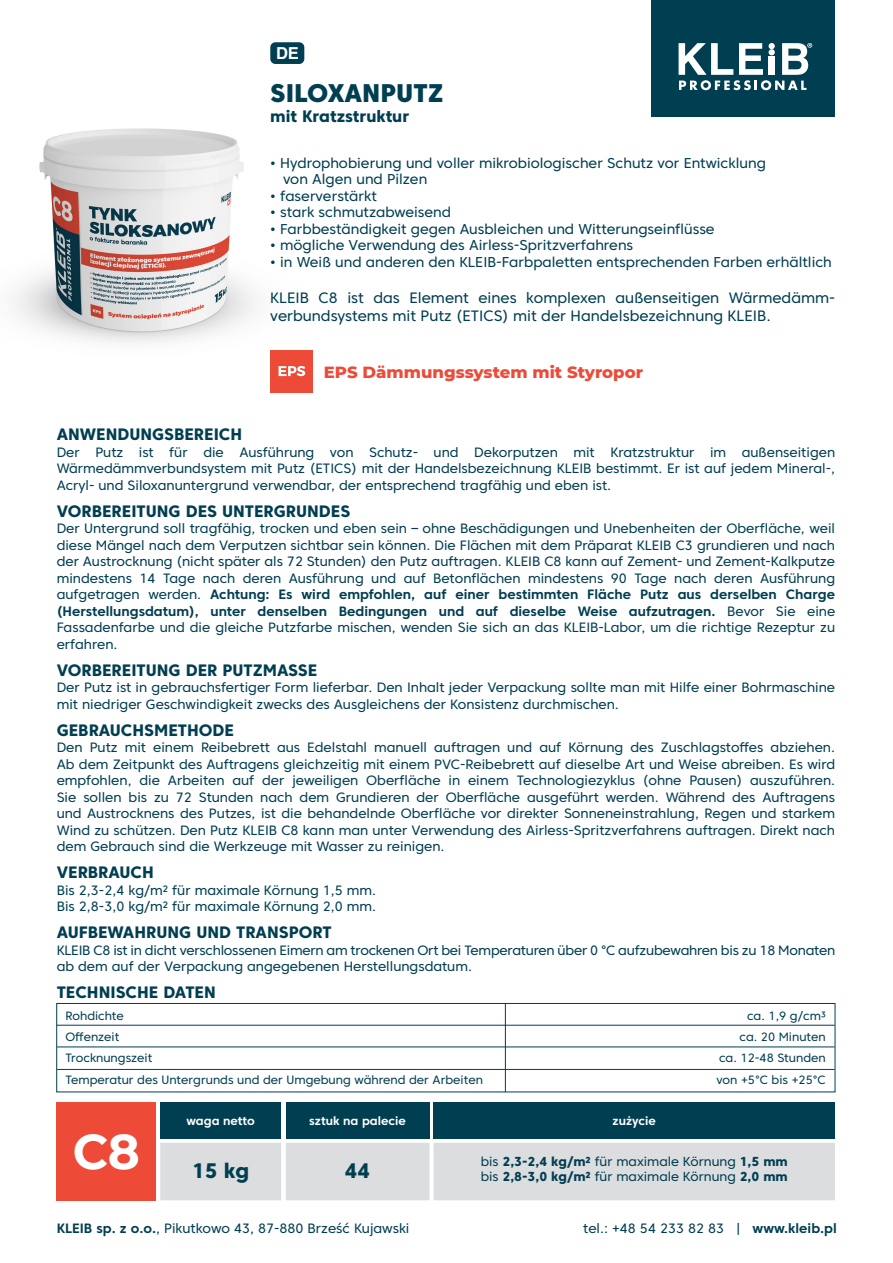
<style>
.page{position:relative;width:893px;height:1263px;background:#fff}
.page>*{position:absolute;margin:0;border:0;box-sizing:border-box;transform-origin:0 0}
.t1{font:700 48.6px "Montserrat";color:#fff}
.t2{font:800 25.5px "Core Sans C 85";color:#003e52}
.t3{font:800 21px "Core Sans C 75";color:#003e52}
.t4{font:800 16.5px "Core Sans C 75";color:#003e52}
.t5{font:800 16.5px "Montserrat";color:#ed4b38}
.t6{font:700 16.5px "Helvetica";color:#fff}
.t7{font:15px/18px "Core Sans C 45";color:#003e52}
.t8{font:14.25px/16.5px "Core Sans C 45";color:#003e52}
.t9{font:13.5px/16.5px "Core Sans C 45";color:#003e52}
.t10{font:700 13.5px/16.5px "Core Sans C 65";color:#003e52}
.t11{font:13.05px "Core Sans C 45";color:#003e52}
.t12{font:12px/21.1px "Core Sans C 45";color:#003e52}
.t13{font:700 12px "Core Sans C 65";color:#fff}
.s1{font-family:"Core Sans C 45";font-weight:400}
.s2{font-family:"Core Sans C 75";font-weight:800}
.s3{font-family:"Core Sans C 65";font-weight:700}
</style>
<div class="page">
<img style="left:13px;top:128px;width:243px;height:215px">
<div style="left:57px;top:1102px;width:99px;height:98px;background:#ed4b38"></div>
<hr style="left:505px;top:1003px;width:1px;height:89px;background:#003e52">
<hr style="left:57px;top:1025px;width:778px;height:1px;background:#003e52">
<hr style="left:57px;top:1046px;width:778px;height:1px;background:#003e52">
<hr style="left:57px;top:1069px;width:778px;height:1px;background:#003e52">
<div style="left:56px;top:1003px;width:779px;height:89px;border:1px solid #003e52"></div>
<div style="left:160px;top:1102px;width:121px;height:36px;background:#003e52"></div>
<div style="left:160px;top:1143px;width:675px;height:57px;background:#dcdddf"></div>
<div style="left:434px;top:1102px;width:401px;height:36px;background:#003e52"></div>
<div style="left:286px;top:1102px;width:143px;height:36px;background:#003e52"></div>
<div style="left:270px;top:42px;width:34px;height:22px;background:#003e52;border-radius:5px"></div>
<div style="left:270px;top:350px;width:43px;height:42px;background:#ed4b38"></div>
<svg style="left:279px;top:366px;width:26px;height:10px"></svg>
<div style="left:651px;top:0;width:184px;height:116px;background:#003e52"></div>
<svg style="left:679px;top:43px;width:133px;height:47px"></svg>
<p class="t6" style="left:276px;top:43px;width:24px">DE</p>
<h2 class="t2" style="left:270px;top:77px;width:175px">SILOXANPUTZ</h2>
<p class="t4" style="left:270px;top:105px;width:141px">mit Kratzstruktur</p>
<p class="t8" style="left:283px;top:154px;width:484px;text-indent:-13px">• Hydrophobierung und voller mikrobiologischer Schutz vor Entwicklung von Algen und Pilzen</p>
<p class="t8" style="left:270px;top:187px;width:108px">• faserverstärkt</p>
<p class="t8" style="left:270px;top:204px;width:182px">• stark schmutzabweisend</p>
<p class="t8" style="left:270px;top:220px;width:446px">• Farbbeständigkeit gegen Ausbleichen und Witterungseinflüsse</p>
<p class="t8" style="left:270px;top:237px;width:364px">• mögliche Verwendung des Airless-Spritzverfahrens</p>
<p class="t8" style="left:270px;top:253px;width:563px">• in Weiß und anderen den KLEIB-Farbpaletten entsprechenden Farben erhältlich</p>
<p class="t7" style="left:270px;top:288px;width:566px">KLEIB C8 ist das Element eines komplexen außenseitigen Wärmedämm&shy;verbundsystems mit Putz (ETICS) mit der Handelsbezeichnung KLEIB.</p>
<p class="t5" style="left:324px;top:360px;width:321px">EPS Dämmungssystem mit Styropor</p>
<p class="t4" style="left:57px;top:424px;width:187px">ANWENDUNGSBEREICH</p>
<p class="t9" style="left:57px;top:444px;width:780px;text-align:justify">Der Putz ist für die Ausführung von Schutz- und Dekorputzen mit Kratzstruktur im außenseitigen Wärmedämmverbundsystem mit Putz (ETICS) mit der Handelsbezeichnung KLEIB bestimmt. Er ist auf jedem Mineral-, Acryl- und Siloxanuntergrund verwendbar, der entsprechend tragfähig und eben ist.</p>
<p class="t4" style="left:57px;top:501px;width:295px">VORBEREITUNG DES UNTERGRUNDES</p>
<p class="t9" style="left:57px;top:520px;width:780px;text-align:justify">Der Untergrund soll tragfähig, trocken und eben sein – ohne Beschädigungen und Unebenheiten der Oberfläche, weil diese Mängel nach dem Verputzen sichtbar sein können. Die Flächen mit dem Präparat KLEIB C3 grundieren und nach der Austrocknung (nicht später als 72 Stunden) den Putz auftragen. KLEIB C8 kann auf Zement- und Zement-Kalkputze mindestens 14 Tage nach deren Ausführung und auf Betonflächen mindestens 90 Tage nach deren Ausführung</p>
<p class="t10" style="left:57px;top:586px;width:780px"><span class="s1">aufgetragen werden.</span> Achtung: Es wird empfohlen, auf einer bestimmten Fläche Putz aus derselben Charge (Herstellungsdatum), unter denselben Bedingungen und auf dieselbe Weise aufzutragen. <span class="s1">Bevor Sie eine</span></p>
<p class="t9" style="left:57px;top:619px;width:780px">Fassadenfarbe und die gleiche Putzfarbe mischen, wenden Sie sich an das KLEIB-Labor, um die richtige Rezeptur zu erfahren.</p>
<p class="t4" style="left:57px;top:660px;width:262px">VORBEREITUNG DER PUTZMASSE</p>
<p class="t9" style="left:57px;top:679px;width:780px">Der Putz ist in gebrauchsfertiger Form lieferbar. Den Inhalt jeder Verpackung sollte man mit Hilfe einer Bohrmaschine mit niedriger Geschwindigkeit zwecks des Ausgleichens der Konsistenz durchmischen.</p>
<p class="t4" style="left:57px;top:720px;width:179px">GEBRAUCHSMETHODE</p>
<p class="t9" style="left:57px;top:739px;width:780px;text-align:justify">Den Putz mit einem Reibebrett aus Edelstahl manuell auftragen und auf Körnung des Zuschlagstoffes abziehen.<br>Ab dem Zeitpunkt des Auftragens gleichzeitig mit einem PVC-Reibebrett auf dieselbe Art und Weise abreiben. Es wird empfohlen, die Arbeiten auf der jeweiligen Oberfläche in einem Technologiezyklus (ohne Pausen) auszuführen.<br>Sie sollen bis zu 72 Stunden nach dem Grundieren der Oberfläche ausgeführt werden. Während des Auftragens und Austrocknens des Putzes, ist die behandelnde Oberfläche vor direkter Sonneneinstrahlung, Regen und starkem Wind zu schützen. Den Putz KLEIB C8 kann man unter Verwendung des Airless-Spritzverfahrens auftragen. Direkt nach dem Gebrauch sind die Werkzeuge mit Wasser zu reinigen.</p>
<p class="t4" style="left:57px;top:862px;width:99px">VERBRAUCH</p>
<p class="t9" style="left:57px;top:882px;width:321px">Bis 2,3-2,4 kg/m2 für maximale Körnung 1,5 mm.<br>Bis 2,8-3,0 kg/m2 für maximale Körnung 2,0 mm.</p>
<p class="t4" style="left:57px;top:922px;width:276px">AUFBEWAHRUNG UND TRANSPORT</p>
<p class="t9" style="left:57px;top:942px;width:780px">KLEIB C8 ist in dicht verschlossenen Eimern am trockenen Ort bei Temperaturen über 0 °C aufzubewahren bis zu 18 Monaten ab dem auf der Verpackung angegebenen Herstellungsdatum.</p>
<p class="t4" style="left:57px;top:982px;width:161px">TECHNISCHE DATEN</p>
<p class="t12" style="left:65px;top:1005px;width:419px">Rohdichte<br>Offenzeit<br>Trocknungszeit<br>Temperatur des Untergrunds und der Umgebung während der Arbeiten</p>
<p class="t12" style="left:716px;top:1005px;width:111px;text-align:right">ca. 1,9 g/cm3<br>ca. 20 Minuten<br>ca. 12-48 Stunden von +5°C bis +25°C</p>
<h1 class="t1" style="left:73px;top:1116px;width:69px">C8</h1>
<p class="t13" style="left:186px;top:1113px;width:70px">waga netto</p>
<h3 class="t3" style="left:192px;top:1157px;width:59px">15 kg</h3>
<p class="t13" style="left:309px;top:1113px;width:98px">sztuk na palecie</p>
<h3 class="t3" style="left:345px;top:1157px;width:27px">44</h3>
<p class="t13" style="left:612px;top:1113px;width:45px">zużycie</p>
<p class="t11" style="left:481px;top:1153px;width:308px">bis <span class="s2">2,3-2,4 kg/m2</span> für maximale Körnung <span class="s2">1,5 mm</span></p>
<p class="t11" style="left:481px;top:1169px;width:308px">bis <span class="s2">2,8-3,0 kg/m2</span> für maximale Körnung <span class="s2">2,0 mm</span></p>
<p class="t9" style="left:57px;top:1220px;width:354px"><span class="s3">KLEIB sp. z o.o.</span>, Pikutkowo 43, 87-880 Brześć Kujawski</p>
<p class="t9" style="left:583px;top:1220px;width:255px">tel.: +48 54 233 82 83 | <span class="s3">www.kleib.pl</span></p>
</div>
